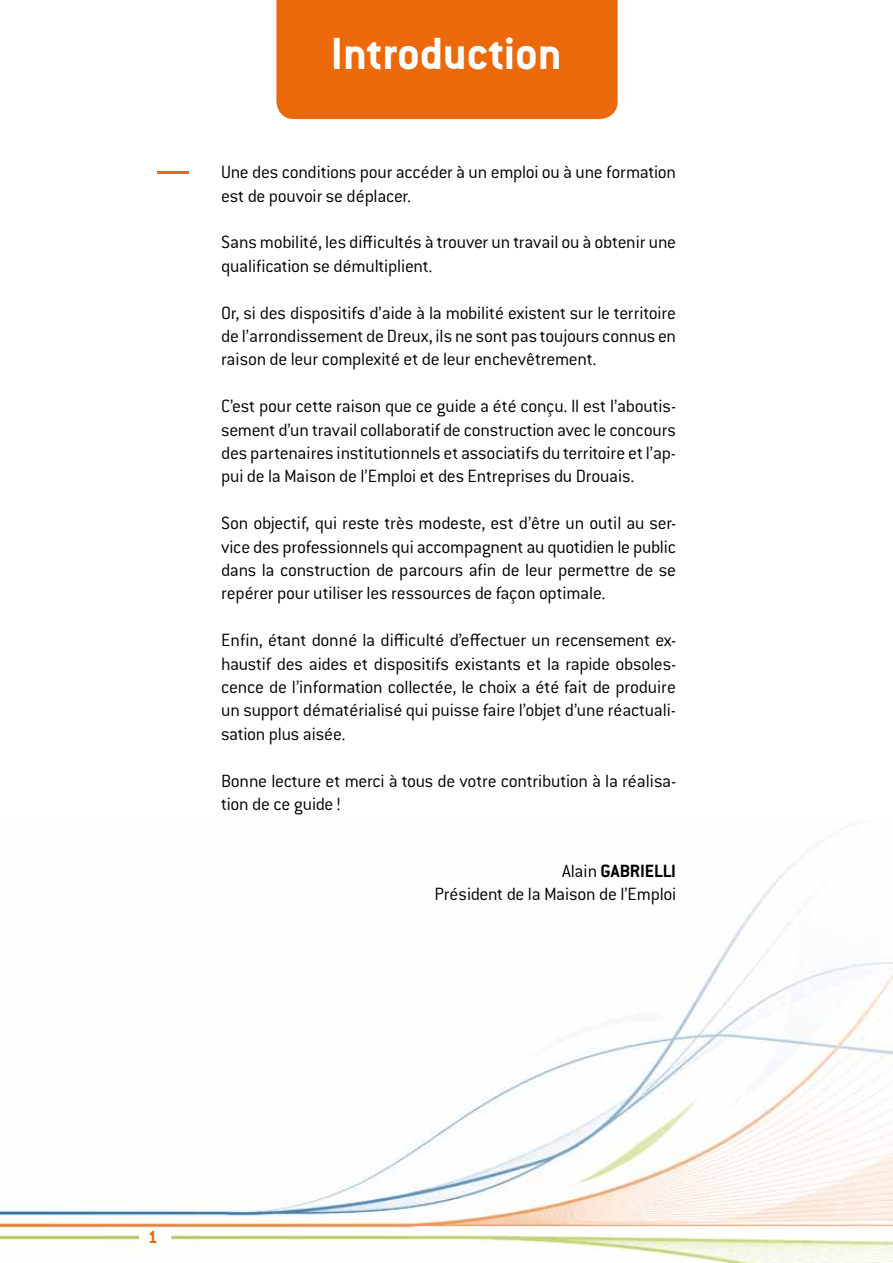
<style>
.page{position:relative;width:893px;height:1263px;background:#fff}
.page>*{position:absolute;margin:0;border:0;box-sizing:border-box;transform-origin:0 0}
.t1{font:700 49.5px "Conduit ITC Std";color:#fff}
.t2{font:300 19.5px/23.4px "Conduit ITC Std";letter-spacing:-.015em;color:#000;text-align:justify}
.t3{font:700 19.5px "Conduit ITC Std";color:#eb690b}
.s1{font-weight:700}
</style>
<div class="page">
<img style="left:0;top:828px;width:893px;height:435px">
<div style="left:276px;top:0;width:342px;height:119px;background:#eb690b"></div>
<div style="left:140px;top:1229px;width:31px;height:14px;background:#fff"></div>
<hr style="left:157px;top:171px;width:32px;height:3px;background:#eb690b">
<h1 class="t1" style="left:331px;top:24px;width:233px">Introduction</h1>
<p class="t2" style="left:221px;top:160px;width:456px">Une des conditions pour accéder à un emploi ou à une formation est de pouvoir se déplacer.</p>
<p class="t2" style="left:221px;top:230px;width:456px">Sans mobilité, les difficultés à trouver un travail ou à obtenir une qualification se démultiplient.</p>
<p class="t2" style="left:221px;top:300px;width:457px">Or, si des dispositifs d’aide à la mobilité existent sur le territoire de l’arrondissement de Dreux, ils ne sont pas toujours connus en raison de leur complexité et de leur enchevêtrement.</p>
<p class="t2" style="left:221px;top:394px;width:456px">C’est pour cette raison que ce guide a été conçu. Il est l’aboutis&shy;sement d’un travail collaboratif de construction avec le concours des partenaires institutionnels et associatifs du territoire et l’ap&shy;pui de la Maison de l’Emploi et des Entreprises du Drouais.</p>
<p class="t2" style="left:221px;top:511px;width:456px">Son objectif, qui reste très modeste, est d’être un outil au ser&shy;vice des professionnels qui accompagnent au quotidien le public dans la construction de parcours afin de leur permettre de se repérer pour utiliser les ressources de façon optimale.</p>
<p class="t2" style="left:221px;top:628px;width:456px">Enfin, étant donné la difficulté d’effectuer un recensement ex&shy;haustif des aides et dispositifs existants et la rapide obsoles&shy;cence de l’information collectée, le choix a été fait de produire un support dématérialisé qui puisse faire l’objet d’une réactuali&shy;sation plus aisée.</p>
<p class="t2" style="left:221px;top:768px;width:456px">Bonne lecture et merci à tous de votre contribution à la réalisa&shy;tion de ce guide !</p>
<p class="t2" style="left:435px;top:858px;width:243px;text-align:right">Alain <span class="s1">GABRIELLI<br></span>Président de la Maison de l’Emploi</p>
<p class="t3" style="left:148px;top:1225px;width:11px">1</p>
</div>
